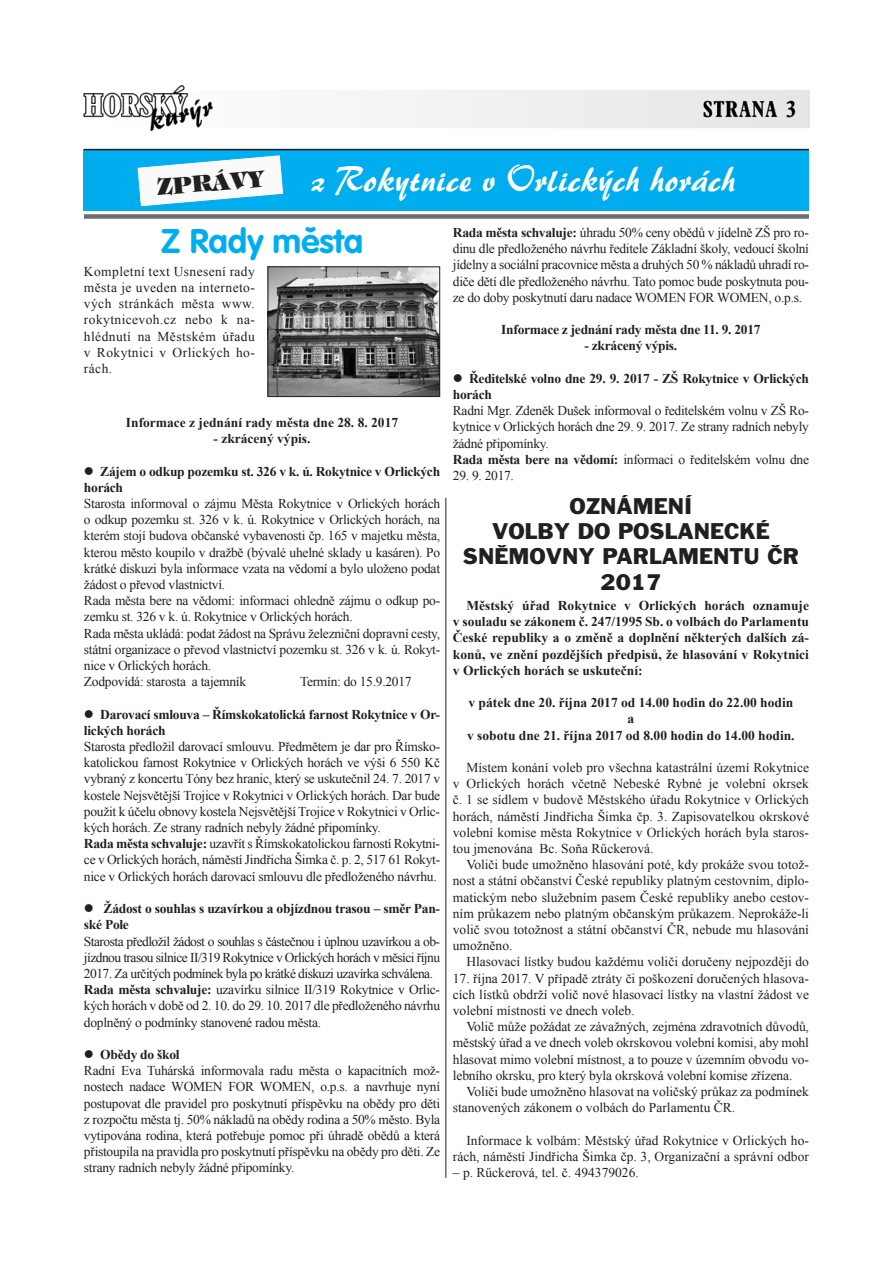
<style>
.page{position:relative;width:893px;height:1263px;background:#fff}
.page>*{position:absolute;margin:0;border:0;box-sizing:border-box;transform-origin:0 0}
.t1{font:34.2px "Brush 445 BTCE";color:#fff}
.t2{font:700 33.75px "VAG Rounded CE";color:#00aeef}
.t3{font:800 22.5px "Tiffany IT Cby BTCE";color:#231f20}
.t4{font:21px/25.2px "Franklin Gothic CE";color:#231f20;text-align:center}
.t5{font:13.5px/16.2px "Times New Roman";letter-spacing:-.02em;color:#231f20;text-align:justify}
.t6{font:700 13.5px/16.2px "Times New Roman";letter-spacing:-.02em;color:#231f20}
.t7{font:13.5px/16.2px "Times New Roman";letter-spacing:-.04em;color:#231f20}
.t8{font:13.5px/16.2px "Times New Roman";color:#231f20}
.t9{font:700 13.5px/16.2px "Times New Roman";color:#231f20;text-align:center}
.s1{font-weight:700}
</style>
<div class="page">
<img style="left:84px;top:85px;width:725px;height:45px">
<div style="left:84px;top:149px;width:725px;height:61px;background:#00aeef"></div>
<div style="left:84px;top:214px;width:725px;height:5px;background:#6c6d70"></div>
<hr style="left:84px;top:149px;width:725px;height:1px;background:#231f20">
<svg style="left:137px;top:154px;width:147px;height:53px"></svg>
<hr style="left:445px;top:498px;width:1px;height:680px;background:#231f20">
<img style="left:270px;top:268px;width:168px;height:127px">
<div style="left:268px;top:266px;width:172px;height:131px;border:1px solid #231f20"></div>
<h3 class="t3" style="left:156px;top:173px;width:109px;rotate:-5deg">ZPRÁVY</h3>
<h1 class="t1" style="left:312px;top:156px;width:426px">z Rokytnice v Orlických horách</h1>
<h2 class="t2" style="left:161px;top:222px;width:204px">Z Rady města</h2>
<p class="t5" style="left:84px;top:263px;width:172px">Kompletní text Usnesení rady města je uveden na interneto&shy;vých stránkách města www. rokytnicevoh.cz nebo k na&shy;hlédnutí na Městském úřadu v Rokytnici v Orlických ho&shy;rách.</p>
<p class="t5" style="left:453px;top:224px;width:358px"><span class="s1">Rada města schvaluje:</span> úhradu 50% ceny obědů v jídelně ZŠ pro ro&shy;dinu dle předloženého návrhu ředitele Základní školy, vedoucí školní jídelny a sociální pracovnice města a druhých 50 % nákladů uhradí ro&shy;diče dětí dle předloženého návrhu. Tato pomoc bude poskytnuta pou&shy;ze do doby poskytnutí daru nadace WOMEN FOR WOMEN, o.p.s.</p>
<p class="t6" style="left:501px;top:321px;width:261px">Informace z jednání rady města dne 11. 9. 2017</p>
<p class="t6" style="left:584px;top:337px;width:94px">- zkrácený výpis.</p>
<p class="t6" style="left:453px;top:370px;width:358px">● Ředitelské volno dne 29. 9. 2017 - ZŠ Rokytnice v Orlických horách</p>
<p class="t5" style="left:453px;top:402px;width:358px;text-align:left">Radní Mgr. Zdeněk Dušek informoval o ředitelském volnu v ZŠ Ro&shy;kytnice v Orlických horách dne 29. 9. 2017. Ze strany radních nebyly žádné připomínky.<br><span class="s1">Rada města bere na vědomí:</span> informaci o ředitelském volnu dne</p>
<p class="t5" style="left:453px;top:467px;width:63px">29. 9. 2017.</p>
<p class="t9" style="left:126px;top:414px;width:274px">Informace z jednání rady města dne 28. 8. 2017</p>
<p class="t9" style="left:213px;top:430px;width:99px">- zkrácený výpis.</p>
<p class="t6" style="left:84px;top:463px;width:358px">● Zájem o odkup pozemku st. 326 v k. ú. Rokytnice v Orlických horách</p>
<p class="t5" style="left:84px;top:495px;width:358px;text-align:left">Starosta informoval o zájmu Města Rokytnice v Orlických horách o odkup pozemku st. 326 v k. ú. Rokytnice v Orlických horách, na kterém stojí budova občanské vybavenosti čp. 165 v majetku města, kterou město koupilo v dražbě (bývalé uhelné sklady u kasáren). Po krátké diskuzi byla informace vzata na vědomí a bylo uloženo podat žádost o převod vlastnictví.<br>Rada města bere na vědomí: informaci ohledně zájmu o odkup po&shy;zemku st. 326 v k. ú. Rokytnice v Orlických horách.<br>Rada města ukládá: podat žádost na Správu železniční dopravní cesty, státní organizace o převod vlastnictví pozemku st. 326 v k. ú. Rokyt&shy;nice v Orlických horách.<br>Zodpovídá: starosta a tajemník</p>
<h3 class="t4" style="left:463px;top:494px;width:338px">OZNÁMENÍ<br>VOLBY DO POSLANECKÉ<br>SNĚMOVNY PARLAMENTU ČR<br>2017</h3>
<p class="t6" style="left:453px;top:597px;width:358px;text-align:justify;text-indent:14px">Městský úřad Rokytnice v Orlických horách oznamuje v souladu se zákonem č. 247/1995 Sb. o volbách do Parlamentu České republiky a o změně a doplnění některých dalších zá&shy;konů, ve znění pozdějších předpisů, že hlasování v Rokytnici v Orlických horách se uskuteční:</p>
<p class="t9" style="left:467px;top:694px;width:329px">v pátek dne 20. října 2017 od 14.00 hodin do 22.00 hodin a<br>v sobotu dne 21. října 2017 od 8.00 hodin do 14.00 hodin.</p>
<p class="t5" style="left:453px;top:759px;width:358px;text-indent:14px">Místem konání voleb pro všechna katastrální území Rokytnice v Orlických horách včetně Nebeské Rybné je volební okrsek č. 1 se sídlem v budově Městského úřadu Rokytnice v Orlických horách, náměstí Jindřicha Šimka čp. 3. Zapisovatelkou okrskové volební komise města Rokytnice v Orlických horách byla staros&shy;tou jmenována Bc. Soňa Rűckerová.</p>
<p class="t5" style="left:453px;top:856px;width:358px;text-indent:14px">Voliči bude umožněno hlasování poté, kdy prokáže svou totož&shy;nost a státní občanství České republiky platným cestovním, diplo&shy;matickým nebo služebním pasem České republiky anebo cestov&shy;ním průkazem nebo platným občanským průkazem. Neprokáže-li volič svou totožnost a státní občanství ČR, nebude mu hlasování umožněno.</p>
<p class="t8" style="left:466px;top:954px;width:344px">Hlasovací lístky budou každému voliči doručeny nejpozději do</p>
<p class="t5" style="left:453px;top:970px;width:358px">17. října 2017. V případě ztráty či poškození doručených hlasova&shy;cích lístků obdrží volič nové hlasovací lístky na vlastní žádost ve volební místnosti ve dnech voleb.</p>
<p class="t5" style="left:453px;top:1018px;width:358px;text-indent:14px">Volič může požádat ze závažných, zejména zdravotních důvodů, městský úřad a ve dnech voleb okrskovou volební komisi, aby mohl hlasovat mimo volební místnost, a to pouze v územním obvodu vo&shy;lebního okrsku, pro který byla okrsková volební komise zřízena.</p>
<p class="t8" style="left:453px;top:1083px;width:358px;text-indent:14px">Voliči bude umožněno hlasovat na voličský průkaz za podmínek stanovených zákonem o volbách do Parlamentu ČR.</p>
<p class="t8" style="left:453px;top:1132px;width:358px;text-align:right">Informace k volbám: Městský úřad Rokytnice v Orlických ho&shy;rách, náměstí Jindřicha Šimka čp. 3, Organizační a správní odbor</p>
<p class="t8" style="left:453px;top:1164px;width:187px">– p. Rűckerová, tel. č. 494379026.</p>
<p class="t5" style="left:300px;top:673px;width:113px">Termín: do 15.9.2017</p>
<p class="t6" style="left:84px;top:706px;width:358px">● Darovací smlouva – Římskokatolická farnost Rokytnice v Or&shy;lických horách</p>
<p class="t5" style="left:84px;top:738px;width:358px;text-align:left">Starosta předložil darovací smlouvu. Předmětem je dar pro Římsko&shy;katolickou farnost Rokytnice v Orlických horách ve výši 6 550 Kč vybraný z koncertu Tóny bez hranic, který se uskutečnil 24. 7. 2017 v kostele Nejsvětější Trojice v Rokytnici v Orlických horách. Dar bude použit k účelu obnovy kostela Nejsvětější Trojice v Rokytnici v Orlic&shy;kých horách. Ze strany radních nebyly žádné připomínky.<br><span class="s1">Rada města schvaluje:</span> uzavřít s Římskokatolickou farností Rokytni&shy;ce v Orlických horách, náměstí Jindřicha Šimka č. p. 2, 517 61 Rokyt&shy;nice v Orlických horách darovací smlouvu dle předloženého návrhu.</p>
<p class="t6" style="left:84px;top:900px;width:358px">● Žádost o souhlas s uzavírkou a objízdnou trasou – směr Pan&shy;ské Pole</p>
<p class="t7" style="left:84px;top:933px;width:358px">Starosta předložil žádost o souhlas s částečnou i úplnou uzavírkou a ob&shy;jízdnou trasou silnice II/319 Rokytnice v Orlických horách v měsíci říjnu 2017. Za určitých podmínek byla po krátké diskuzi uzavírka schválena.<br><span class="s1">Rada města schvaluje:</span> uzavírku silnice II/319 Rokytnice v Orlic&shy;kých horách v době od 2. 10. do 29. 10. 2017 dle předloženého návrhu doplněný o podmínky stanovené radou města.</p>
<p class="t5" style="left:84px;top:1046px;width:358px;text-align:left">● <span class="s1">Obědy do škol<br></span>Radní Eva Tuhárská informovala radu města o kapacitních mož&shy;nostech nadace WOMEN FOR WOMEN, o.p.s. a navrhuje nyní postupovat dle pravidel pro poskytnutí příspěvku na obědy pro děti z rozpočtu města tj. 50% nákladů na obědy rodina a 50% město. Byla vytipována rodina, která potřebuje pomoc při úhradě obědů a která přistoupila na pravidla pro poskytnutí příspěvku na obědy pro děti. Ze strany radních nebyly žádné připomínky.</p>
</div>
